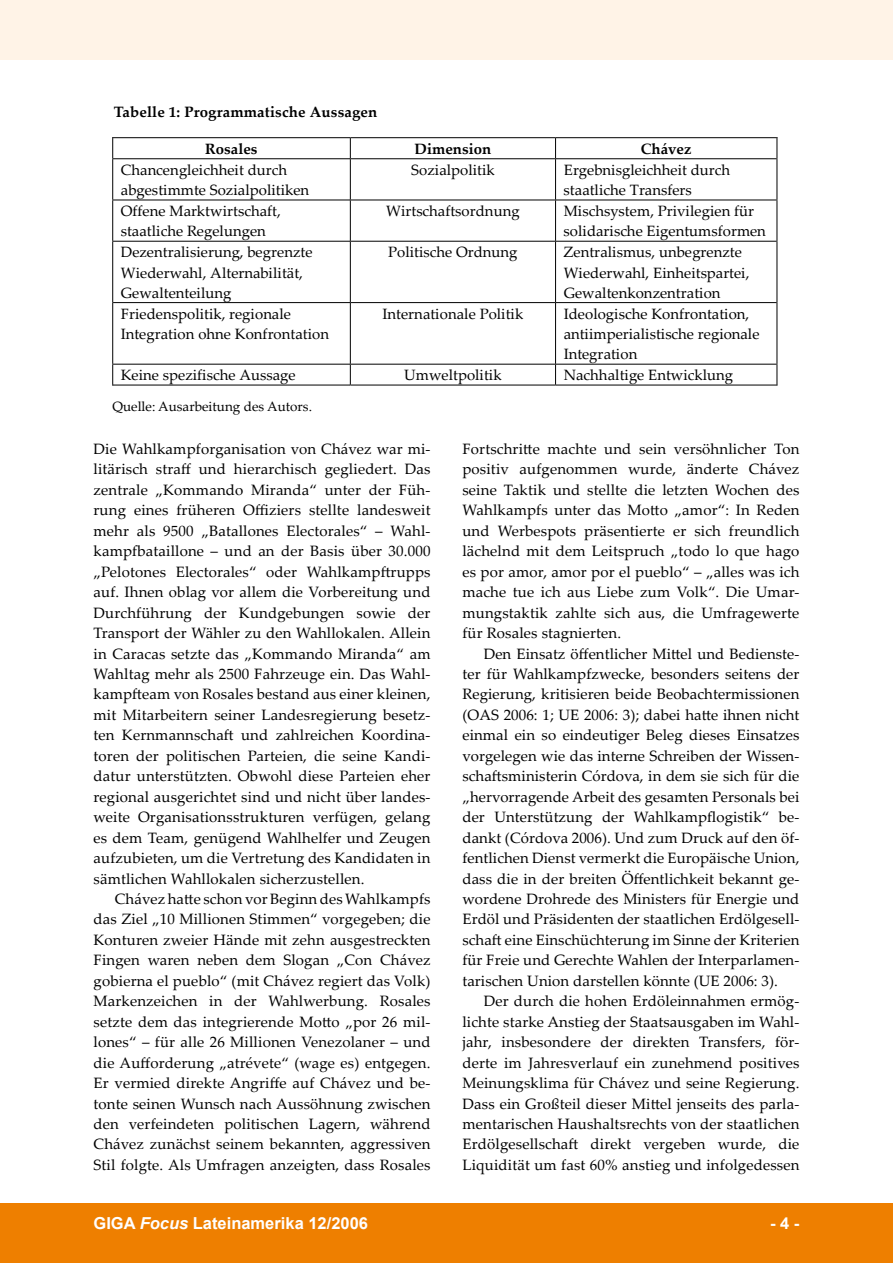
<style>
.page{position:relative;width:893px;height:1263px;background:#fff}
.page>*{position:absolute;margin:0;border:0;box-sizing:border-box;transform-origin:0 0}
.t1{font:700 16.5px "Arial";color:#fff}
.t2{font:15px/20.4px "Palatino Linotype";letter-spacing:.005em;color:#000}
.t3{font:700 15px "Palatino Linotype";letter-spacing:.01em;color:#000}
.t4{font:13.5px "Palatino Linotype";color:#000}
.s1{font-style:italic}
</style>
<div class="page">
<div style="left:0;top:1203px;width:893px;height:60px;background:#ee7f00"></div>
<div style="left:0;top:0;width:893px;height:60px;background:#fff3e7"></div>
<hr style="left:113px;top:137px;width:237px;height:1px;background:#000">
<hr style="left:351px;top:137px;width:204px;height:1px;background:#000">
<hr style="left:556px;top:137px;width:221px;height:1px;background:#000">
<svg style="left:112px;top:137px;width:1px;height:22px"></svg>
<hr style="left:113px;top:158px;width:237px;height:1px;background:#000">
<svg style="left:350px;top:137px;width:1px;height:22px"></svg>
<hr style="left:351px;top:158px;width:204px;height:1px;background:#000">
<svg style="left:555px;top:137px;width:1px;height:22px"></svg>
<hr style="left:556px;top:158px;width:221px;height:1px;background:#000">
<svg style="left:777px;top:137px;width:1px;height:22px"></svg>
<hr style="left:112px;top:159px;width:1px;height:41px;background:#000">
<hr style="left:350px;top:159px;width:1px;height:41px;background:#000">
<hr style="left:555px;top:159px;width:1px;height:41px;background:#000">
<hr style="left:777px;top:159px;width:1px;height:41px;background:#000">
<hr style="left:113px;top:200px;width:237px;height:1px;background:#000">
<hr style="left:351px;top:200px;width:204px;height:1px;background:#000">
<hr style="left:556px;top:200px;width:221px;height:1px;background:#000">
<hr style="left:112px;top:200px;width:1px;height:41px;background:#000">
<hr style="left:350px;top:200px;width:1px;height:41px;background:#000">
<hr style="left:555px;top:200px;width:1px;height:41px;background:#000">
<hr style="left:777px;top:200px;width:1px;height:41px;background:#000">
<hr style="left:113px;top:241px;width:237px;height:1px;background:#000">
<hr style="left:351px;top:241px;width:204px;height:1px;background:#000">
<hr style="left:556px;top:241px;width:221px;height:1px;background:#000">
<hr style="left:112px;top:242px;width:1px;height:60px;background:#000">
<hr style="left:350px;top:242px;width:1px;height:60px;background:#000">
<hr style="left:555px;top:242px;width:1px;height:60px;background:#000">
<hr style="left:777px;top:242px;width:1px;height:60px;background:#000">
<hr style="left:113px;top:302px;width:237px;height:1px;background:#000">
<hr style="left:351px;top:302px;width:204px;height:1px;background:#000">
<hr style="left:556px;top:302px;width:221px;height:1px;background:#000">
<hr style="left:112px;top:303px;width:1px;height:61px;background:#000">
<hr style="left:350px;top:303px;width:1px;height:61px;background:#000">
<hr style="left:555px;top:303px;width:1px;height:61px;background:#000">
<hr style="left:777px;top:303px;width:1px;height:61px;background:#000">
<hr style="left:113px;top:364px;width:237px;height:1px;background:#000">
<hr style="left:351px;top:364px;width:204px;height:1px;background:#000">
<hr style="left:556px;top:364px;width:221px;height:1px;background:#000">
<svg style="left:112px;top:364px;width:1px;height:22px"></svg>
<hr style="left:113px;top:385px;width:237px;height:1px;background:#000">
<svg style="left:350px;top:364px;width:1px;height:22px"></svg>
<hr style="left:351px;top:385px;width:204px;height:1px;background:#000">
<svg style="left:555px;top:364px;width:1px;height:22px"></svg>
<hr style="left:556px;top:385px;width:221px;height:1px;background:#000">
<svg style="left:777px;top:364px;width:1px;height:22px"></svg>
<p class="t3" style="left:114px;top:102px;width:265px">Tabelle 1: Programmatische Aussagen</p>
<p class="t3" style="left:205px;top:138px;width:54px">Rosales</p>
<p class="t3" style="left:415px;top:138px;width:78px">Dimension</p>
<p class="t3" style="left:641px;top:138px;width:52px">Chávez</p>
<p class="t2" style="left:121px;top:159px;width:190px">Chancengleichheit durch abgestimmte Sozialpolitiken</p>
<p class="t2" style="left:411px;top:159px;width:85px">Sozialpolitik</p>
<p class="t2" style="left:564px;top:159px;width:168px">Ergebnisgleichheit durch staatliche Transfers</p>
<p class="t2" style="left:121px;top:200px;width:161px">Offene Marktwirtschaft, staatliche Regelungen</p>
<p class="t2" style="left:386px;top:200px;width:135px">Wirtschaftsordnung</p>
<p class="t2" style="left:564px;top:200px;width:204px">Mischsystem, Privilegien für solidarische Eigentumsformen</p>
<p class="t2" style="left:121px;top:242px;width:193px">Dezentralisierung, begrenzte<br>Wiederwahl, Alternabilität,<br>Gewaltenteilung</p>
<p class="t2" style="left:388px;top:242px;width:131px">Politische Ordnung</p>
<p class="t2" style="left:564px;top:242px;width:187px">Zentralismus, unbegrenzte<br>Wiederwahl, Einheitspartei,<br>Gewaltenkonzentration</p>
<p class="t2" style="left:121px;top:303px;width:210px">Friedenspolitik, regionale<br>Integration ohne Konfrontation</p>
<p class="t2" style="left:383px;top:303px;width:142px">Internationale Politik</p>
<p class="t2" style="left:564px;top:303px;width:197px">Ideologische Konfrontation, antiimperialistische regionale<br>Integration</p>
<p class="t2" style="left:121px;top:364px;width:176px">Keine spezifische Aussage</p>
<p class="t2" style="left:404px;top:364px;width:99px">Umweltpolitik</p>
<p class="t2" style="left:564px;top:364px;width:171px">Nachhaltige Entwicklung</p>
<p class="t4" style="left:112px;top:397px;width:201px">Quelle: Ausarbeitung des Autors.</p>
<p class="t2" style="left:94px;top:438px;width:339px;text-align:justify">Die Wahlkampforganisation von Chávez war mi&shy;litärisch straff und hierarchisch gegliedert. Das zentrale „Kommando Miranda“ unter der Füh&shy;rung eines früheren Offiziers stellte landesweit mehr als 9500 „Batallones Electorales“ – Wahl&shy;kampfbataillone – und an der Basis über 30.000 „Pelotones Electorales“ oder Wahlkampftrupps auf. Ihnen oblag vor allem die Vorbereitung und Durchführung der Kundgebungen sowie der Transport der Wähler zu den Wahllokalen. Allein in Caracas setzte das „Kommando Miranda“ am Wahltag mehr als 2500 Fahrzeuge ein. Das Wahl&shy;kampfteam von Rosales bestand aus einer kleinen, mit Mitarbeitern seiner Landesregierung besetz&shy;ten Kernmannschaft und zahlreichen Koordina&shy;toren der politischen Parteien, die seine Kandi&shy;datur unterstützten. Obwohl diese Parteien eher regional ausgerichtet sind und nicht über landes&shy;weite Organisationsstrukturen verfügen, gelang es dem Team, genügend Wahlhelfer und Zeugen aufzubieten, um die Vertretung des Kandidaten in sämtlichen Wahllokalen sicherzustellen.</p>
<p class="t2" style="left:94px;top:888px;width:339px;text-align:justify;text-indent:21px">Chávez hatte schon vor Beginn des Wahlkampfs das Ziel „10 Millionen Stimmen“ vorgegeben; die Konturen zweier Hände mit zehn ausgestreckten Fingen waren neben dem Slogan „Con Chávez gobierna el pueblo“ (mit Chávez regiert das Volk)<br>Markenzeichen in der Wahlwerbung. Rosales setzte dem das integrierende Motto „por 26 mil&shy;lones“ – für alle 26 Millionen Venezolaner – und die Aufforderung „atrévete“ (wage es) entgegen.<br>Er vermied direkte Angriffe auf Chávez und be&shy;tonte seinen Wunsch nach Aussöhnung zwischen den verfeindeten politischen Lagern, während Chávez zunächst seinem bekannten, aggressiven Stil folgte. Als Umfragen anzeigten, dass Rosales</p>
<p class="t2" style="left:462px;top:438px;width:338px;text-align:justify">Fortschritte machte und sein versöhnlicher Ton positiv aufgenommen wurde, änderte Chávez seine Taktik und stellte die letzten Wochen des Wahlkampfs unter das Motto „amor“: In Reden und Werbespots präsentierte er sich freundlich lächelnd mit dem Leitspruch „todo lo que hago es por amor, amor por el pueblo“ – „alles was ich mache tue ich aus Liebe zum Volk“. Die Umar&shy;mungstaktik zahlte sich aus, die Umfragewerte für Rosales stagnierten.</p>
<p class="t2" style="left:462px;top:643px;width:339px;text-align:justify;text-indent:21px">Den Einsatz öffentlicher Mittel und Bedienste&shy;ter für Wahlkampfzwecke, besonders seitens der Regierung, kritisieren beide Beobachtermissionen (OAS 2006: 1; UE 2006: 3); dabei hatte ihnen nicht einmal ein so eindeutiger Beleg dieses Einsatzes vorgelegen wie das interne Schreiben der Wissen&shy;schaftsministerin Córdova, in dem sie sich für die „hervorragende Arbeit des gesamten Personals bei der Unterstützung der Wahlkampflogistik“ be&shy;dankt (Córdova 2006). Und zum Druck auf den öf&shy;fentlichen Dienst vermerkt die Europäische Union, dass die in der breiten Öffentlichkeit bekannt ge&shy;wordene Drohrede des Ministers für Energie und Erdöl und Präsidenten der staatlichen Erdölgesell&shy;schaft eine Einschüchterung im Sinne der Kriterien für Freie und Gerechte Wahlen der Interparlamen&shy;tarischen Union darstellen könnte (UE 2006: 3).</p>
<p class="t2" style="left:462px;top:990px;width:338px;text-align:justify;text-indent:21px">Der durch die hohen Erdöleinnahmen ermög&shy;lichte starke Anstieg der Staatsausgaben im Wahl&shy;jahr, insbesondere der direkten Transfers, för&shy;derte im Jahresverlauf ein zunehmend positives Meinungsklima für Chávez und seine Regierung.<br>Dass ein Großteil dieser Mittel jenseits des parla&shy;mentarischen Haushaltsrechts von der staatlichen Erdölgesellschaft direkt vergeben wurde, die Liquidität um fast 60% anstieg und infolgedessen</p>
<p class="t1" style="left:94px;top:1212px;width:276px">GIGA <span class="s1">Focus</span> Lateinamerika 12/2006</p>
<p class="t1" style="left:770px;top:1212px;width:31px">- -</p>
</div>
